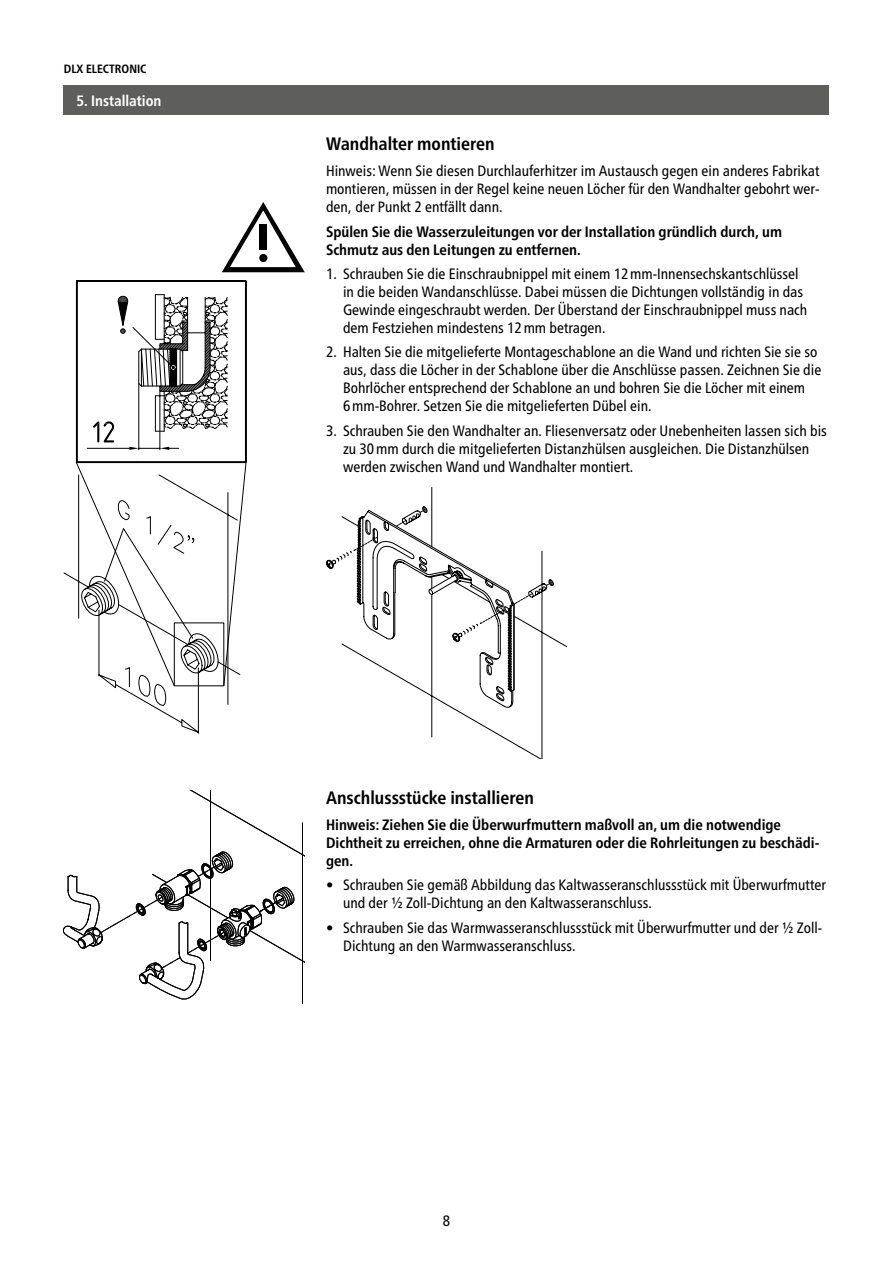
<style>
.page{position:relative;width:893px;height:1263px;background:#fff}
.page>*{position:absolute;margin:0;border:0;box-sizing:border-box;transform-origin:0 0}
.t1{font:700 condensed 18px "Frutiger Neue LTW1 G";color:#000}
.t2{font:condensed 15px/18px "Frutiger Neue LTW1 G";color:#000}
.t3{font:700 condensed 15px/18px "Frutiger Neue LTW1 G";color:#000}
.t4{font:700 condensed 15px "Frutiger Neue LTW1 G";color:#fff}
.t5{font:700 condensed 12px "Frutiger Neue LTW1 G";color:#000}
</style>
<div class="page">
<svg style="left:341px;top:487px;width:225px;height:271px"></svg>
<svg style="left:64px;top:280px;width:182px;height:425px"></svg>
<div style="left:64px;top:85px;width:765px;height:30px;background:#5e5e5d"></div>
<svg style="left:63px;top:790px;width:240px;height:213px"></svg>
<svg style="left:222px;top:202px;width:83px;height:70px"></svg>
<div style="left:260px;top:224px;width:7px;height:26px;background:#000"></div>
<div style="left:259px;top:254px;width:8px;height:8px;background:#000;border-radius:50%"></div>
<p class="t5" style="left:64px;top:62px;width:84px">DLX ELECTRONIC</p>
<p class="t4" style="left:77px;top:92px;width:86px">5. Installation</p>
<p class="t1" style="left:326px;top:133px;width:170px">Wandhalter montieren</p>
<p class="t2" style="left:326px;top:162px;width:495px;text-align:justify">Hinweis: Wenn Sie diesen Durchlauferhitzer im Austausch gegen ein anderes Fabrikat montieren, müssen in der Regel keine neuen Löcher für den Wandhalter gebohrt wer&shy;den, der Punkt 2 entfällt dann.</p>
<p class="t3" style="left:326px;top:222px;width:457px">Spülen Sie die Wasserzuleitungen vor der Installation gründlich durch, um<br>Schmutz aus den Leitungen zu entfernen.</p>
<p class="t2" style="left:343px;top:265px;width:466px;text-indent:-17px">1. Schrauben Sie die Einschraubnippel mit einem 12mm-Innensechskantschlüssel in die beiden Wandanschlüsse. Dabei müssen die Dichtungen vollständig in das Gewinde eingeschraubt werden. Der Überstand der Einschraubnippel muss nach dem Festziehen mindestens 12mm betragen.</p>
<p class="t2" style="left:343px;top:343px;width:480px;text-indent:-17px">2. Halten Sie die mitgelieferte Montageschablone an die Wand und richten Sie sie so aus, dass die Löcher in der Schablone über die Anschlüsse passen. Zeichnen Sie die Bohrlöcher entsprechend der Schablone an und bohren Sie die Löcher mit einem 6mm--Bohrer. Setzen Sie die mitgelieferten Dübel ein.</p>
<p class="t2" style="left:343px;top:421px;width:485px;text-indent:-17px">3. Schrauben Sie den Wandhalter an. Fliesenversatz oder Unebenheiten lassen sich bis zu 30mm durch die mitgelieferten Distanzhülsen ausgleichen. Die Distanzhülsen werden zwischen Wand und Wandhalter montiert.</p>
<p class="t1" style="left:326px;top:787px;width:209px">Anschlussstücke installieren</p>
<p class="t3" style="left:326px;top:816px;width:495px">Hinweis: Ziehen Sie die Überwurfmuttern maßvoll an, um die notwendige<br>Dichtheit zu erreichen, ohne die Armaturen oder die Rohrleitungen zu beschädi&shy;gen.</p>
<p class="t2" style="left:343px;top:876px;width:484px;text-indent:-17px">• Schrauben Sie gemäß Abbildung das Kaltwasseranschlussstück mit Überwurfmutter und der ½ Zoll-Dichtung an den Kaltwasseranschluss.</p>
<p class="t2" style="left:343px;top:918px;width:480px;text-indent:-17px">• Schrauben Sie das Warmwasseranschlussstück mit Überwurfmutter und der ½ Zoll-<br>Dichtung an den Warmwasseranschluss.</p>
<p class="t2" style="left:443px;top:1212px;width:9px">8</p>
</div>
